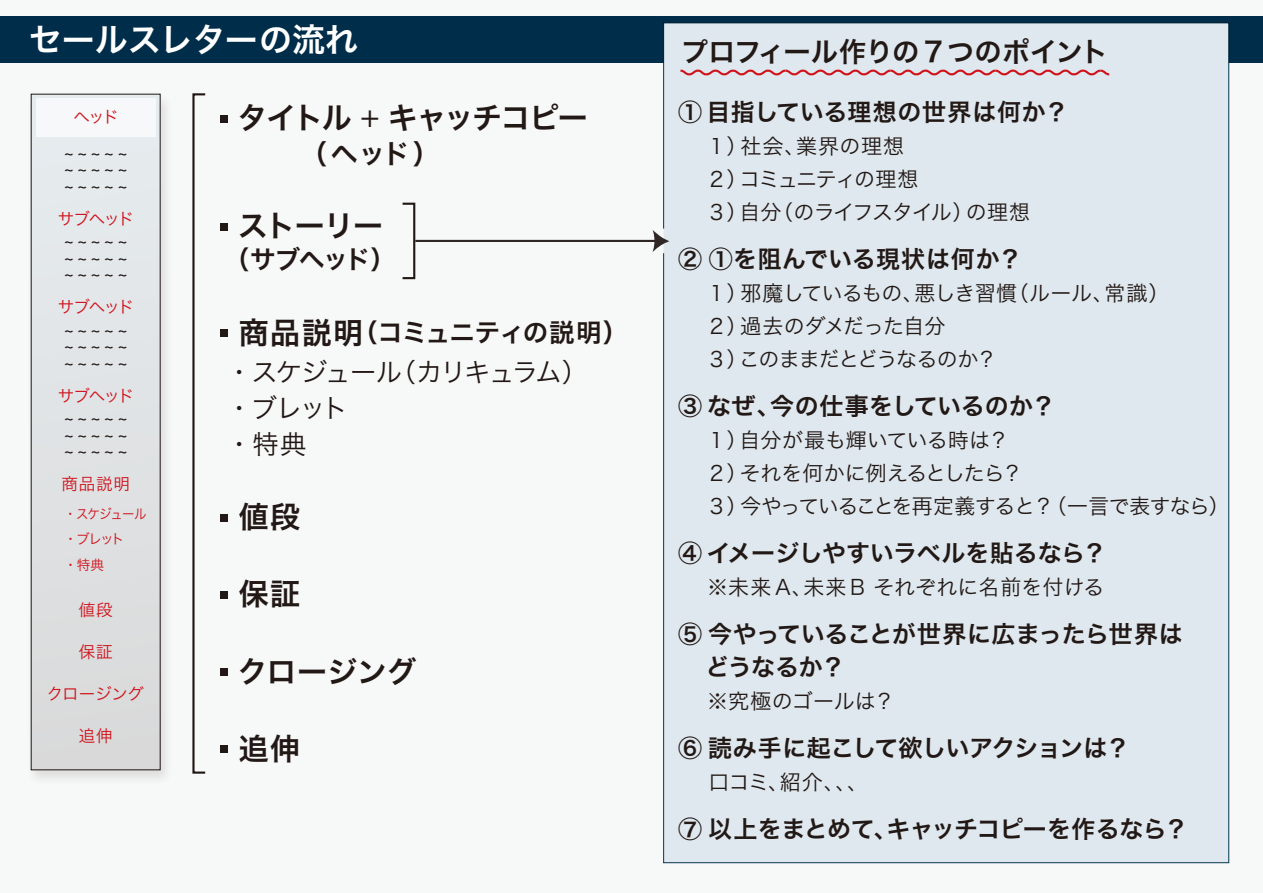
<style>
.page{position:relative;width:1263px;height:893px;background:#f7f8f8}
.page>*{position:absolute;margin:0;border:0;box-sizing:border-box;transform-origin:0 0}
.t1{font:33px "Hira Kaku Pro N W6";color:#fff}
.t2{font:30px "Hira Kaku Pro N W6";letter-spacing:-.025em;color:#221815}
.t3{font:30px "Hira Kaku Pro N W6";letter-spacing:-.055em;color:#221815}
.t4{font:30px "Hira Kaku Pro N W3";color:#221815}
.t5{font:27.3px "Hira Kaku Pro N W6";letter-spacing:-.015em;color:#221815}
.t6{font:27px "Hira Kaku Pro N W6";color:#221815}
.t7{font:26.25px/36px "Hira Kaku Pro N W3";letter-spacing:-.045em;color:#221815}
.t8{font:26.25px "Hira Kaku Pro N W3";letter-spacing:-.075em;color:#221815}
.t9{font:25.5px "Hira Kaku Pro N W6";letter-spacing:-.045em;color:#221815}
.t10{font:24px/33px "Hira Kaku Pro N W6";letter-spacing:-.01em;color:#221815}
.t11{font:24px "Hira Kaku Pro N W6";letter-spacing:.03em;color:#221815}
.t12{font:24px "Hira Kaku Pro N W6";letter-spacing:.02em;color:#221815}
.t13{font:24px "Hira Kaku Pro N W6";letter-spacing:-.03em;color:#221815}
.t14{font:21px/33px "Hira Kaku Pro N W3";letter-spacing:-.02em;color:#221815}
.t15{font:21px/33px "Hira Kaku Pro N W3";letter-spacing:-.05em;color:#221815}
.t16{font:21px "Hira Kaku Pro N W3";letter-spacing:.005em;color:#221815}
.t17{font:21px "Hira Kaku Pro N W3";color:#221815}
.t18{font:21px/33px "Hira Kaku Pro N W3";letter-spacing:-.08em;color:#221815}
.t19{font:21px "Hira Kaku Pro N W3";letter-spacing:-.06em;color:#221815}
.t20{font:16.5px/16.5px "Hira Kaku Pro N W3";color:#221815;text-align:justify}
.t21{font:16.5px "Hira Kaku Pro N W3";letter-spacing:-.055em;color:#d0121b}
.t22{font:13.65px/25.5px "Hira Kaku Pro N W3";letter-spacing:-.08em;color:#d0121b;scale:.91 1}
.s1{font-size:31.95px}
</style>
<div class="page">
<div style="left:220px;top:115px;width:7px;height:7px;background:#221815"></div>
<div style="left:220px;top:223px;width:7px;height:7px;background:#221815"></div>
<div style="left:220px;top:330px;width:7px;height:7px;background:#221815"></div>
<div style="left:220px;top:514px;width:7px;height:7px;background:#221815"></div>
<div style="left:220px;top:591px;width:7px;height:7px;background:#221815"></div>
<div style="left:220px;top:668px;width:7px;height:8px;background:#221815"></div>
<div style="left:220px;top:745px;width:7px;height:8px;background:#221815"></div>
<div style="left:192px;top:93px;width:14px;height:681px;border:2px solid #221815"></div>
<div style="left:401px;top:203px;width:14px;height:76px;border:2px solid #221815"></div>
<div style="left:0;top:16px;width:1263px;height:47px;background:#002d49"></div>
<div style="left:26px;top:92px;width:147px;height:695px;background:#221815;opacity:.12"></div>
<div style="left:31px;top:94px;width:129px;height:676px;background:#e0e2e4"></div>
<div style="left:36px;top:98px;width:120px;height:38px;background:#f6f8f9"></div>
<div style="left:663px;top:22px;width:567px;height:842px;background:#dee8ee"></div>
<svg style="left:652px;top:230px;width:17px;height:22px"></svg>
<hr style="left:415px;top:240px;width:250px;height:2px;background:#2f2725">
<svg style="left:678px;top:69px;width:433px;height:7px;background:#d9a0a7"></svg>
<h1 class="t1" style="left:29px;top:10px;width:331px">セ<span class="s1">ー</span>ルスレタ<span class="s1">ー</span>の流れ</h1>
<p class="t21" style="left:74px;top:102px;width:47px">ヘッド</p>
<p class="t20" style="left:64px;top:143px;width:64px">~ ~ ~ ~ ~ ~ ~ ~ ~ ~ ~ ~ ~ ~ ~</p>
<p class="t21" style="left:58px;top:204px;width:78px">サブヘッド</p>
<p class="t20" style="left:64px;top:232px;width:64px">~ ~ ~ ~ ~ ~ ~ ~ ~ ~ ~ ~ ~ ~ ~</p>
<p class="t21" style="left:58px;top:292px;width:78px">サブヘッド</p>
<p class="t20" style="left:64px;top:320px;width:64px">~ ~ ~ ~ ~ ~ ~ ~ ~ ~ ~ ~ ~ ~ ~</p>
<p class="t21" style="left:58px;top:381px;width:78px">サブヘッド</p>
<p class="t20" style="left:64px;top:409px;width:64px">~ ~ ~ ~ ~ ~ ~ ~ ~ ~ ~ ~ ~ ~ ~</p>
<p class="t21" style="left:61px;top:469px;width:70px">商品説明</p>
<p class="t22" style="left:64px;top:500px;width:92px">・スケジュール・ブレット<br>・特典</p>
<p class="t21" style="left:79px;top:595px;width:35px">値段</p>
<p class="t21" style="left:79px;top:637px;width:35px">保証</p>
<p class="t21" style="left:47px;top:679px;width:99px">クロージング</p>
<p class="t21" style="left:79px;top:721px;width:35px">追伸</p>
<h2 class="t3" style="left:388px;top:91px;width:202px">キャッチコピー</h2>
<h2 class="t2" style="left:238px;top:91px;width:116px">タイトル</h2>
<p class="t6" style="left:300px;top:130px;width:141px">（ヘッド(</p>
<h2 class="t4" style="left:360px;top:89px;width:21px">+</h2>
<h2 class="t2" style="left:238px;top:199px;width:147px">ストーリー</h2>
<p class="t9" style="left:224px;top:237px;width:173px">（サブヘッド(</p>
<h2 class="t2" style="left:239px;top:305px;width:126px">商品説明</h2>
<p class="t9" style="left:352px;top:309px;width:278px">（コミュニティの説明(</p>
<p class="t7" style="left:226px;top:353px;width:177px">・スケジュール・ブレット<br>・特典</p>
<p class="t8" style="left:390px;top:349px;width:200px">（カリキュラム(</p>
<h2 class="t2" style="left:239px;top:490px;width:63px">値段</h2>
<h2 class="t2" style="left:239px;top:567px;width:63px">保証</h2>
<h2 class="t2" style="left:238px;top:644px;width:181px">クロージング</h2>
<h2 class="t2" style="left:239px;top:721px;width:63px">追伸</h2>
<h3 class="t5" style="left:681px;top:27px;width:428px">プロフィール作りの 7つのポイント</h3>
<p class="t11" style="left:678px;top:90px;width:392px">① 目指している理想の世界は何か?</p>
<p class="t14" style="left:796px;top:128px;width:109px">業界の理想</p>
<p class="t18" style="left:739px;top:128px;width:181px;text-indent:-33px">１）<br>コミュニティの理想</p>
<p class="t14" style="left:740px;top:128px;width:67px">社会、</p>
<p class="t14" style="left:706px;top:161px;width:43px">２）</p>
<p class="t14" style="left:740px;top:194px;width:44px">自分</p>
<p class="t14" style="left:706px;top:194px;width:43px">３）</p>
<p class="t12" style="left:678px;top:237px;width:345px">② ①を阻んでいる現状は何か?</p>
<p class="t19" style="left:772px;top:193px;width:203px">（のライフスタイル）</p>
<p class="t14" style="left:966px;top:194px;width:66px">の理想</p>
<p class="t15" style="left:740px;top:275px;width:185px">邪魔しているもの、</p>
<p class="t14" style="left:740px;top:275px;width:207px;text-indent:-34px">１）<br>過去のダメだった自分</p>
<p class="t14" style="left:1008px;top:275px;width:108px">（ルール、</p>
<p class="t14" style="left:1104px;top:275px;width:67px">常識(</p>
<p class="t14" style="left:914px;top:275px;width:104px">悪しき習慣</p>
<p class="t15" style="left:739px;top:308px;width:260px;text-indent:-33px">２）<br>このままだとどうなるのか?</p>
<p class="t14" style="left:706px;top:341px;width:43px">３）</p>
<p class="t10" style="left:678px;top:388px;width:104px">③ なぜ、</p>
<p class="t17" style="left:740px;top:421px;width:271px">自分が最も輝いている時は?</p>
<p class="t10" style="left:770px;top:388px;width:287px">今の仕事をしているのか?</p>
<p class="t14" style="left:740px;top:422px;width:284px;text-indent:-34px">１）<br>それを何かに例えるとしたら?</p>
<p class="t14" style="left:740px;top:455px;width:491px;text-indent:-34px">２）<br>今やっていることを再定義すると？（一言で表すなら(</p>
<p class="t14" style="left:706px;top:488px;width:43px">３）</p>
<p class="t10" style="left:678px;top:535px;width:430px">④ イメージしやすいラベルを貼るなら?</p>
<p class="t16" style="left:803px;top:568px;width:302px">未来 B それぞれに名前を付ける</p>
<p class="t14" style="left:707px;top:569px;width:107px">※未来A、</p>
<p class="t10" style="left:678px;top:616px;width:506px">⑤ 今やっていることが世界に広まったら世界は　どうなるか?</p>
<p class="t16" style="left:707px;top:682px;width:189px">※究極のゴールは?</p>
<p class="t10" style="left:678px;top:730px;width:453px">⑥ 読み手に起こして欲しいアクションは?</p>
<p class="t14" style="left:780px;top:764px;width:90px">紹介 、、、</p>
<p class="t14" style="left:708px;top:764px;width:82px">口コミ、</p>
<p class="t10" style="left:678px;top:811px;width:221px">⑦ 以上をまとめて、</p>
<p class="t13" style="left:886px;top:807px;width:303px">キャッチコピーを作るなら?</p>
</div>
